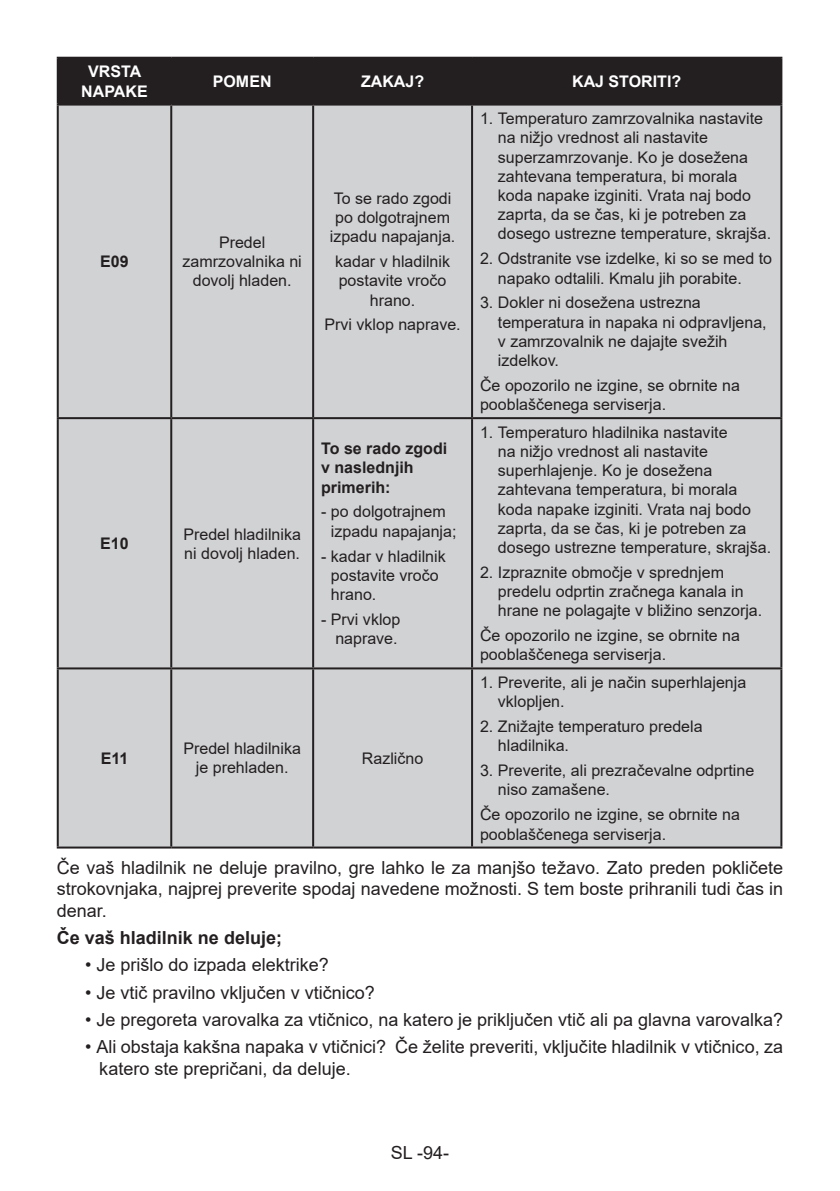
<style>
.page{position:relative;width:840px;height:1191px;background:#fff}
.page>*{position:absolute;margin:0;border:0;box-sizing:border-box;transform-origin:0 0}
.Madde_noktali{font:18px/21.6px "Arial";color:#231f20}
.paragraf_yazi{font:18px/21.6px "Arial";color:#231f20;text-align:justify}
.Paragraf_baslik{font:700 18px "Arial";color:#231f20}
.Tablo_madde_rakamli{font:16px/19.2px "Arial";color:#231f20}
.Tablo_yazi{font:16px/19.2px "Arial";color:#231f20;text-align:center}
.Tablo_madde_tireli{font:16px/19.2px "Arial";color:#231f20}
.Tablo_yazi-2{font:700 16px/19.2px "Arial";color:#231f20}
.Tablo_yazi-3{font:700 16px/19.2px "Arial";color:#fff;text-align:center}
</style>
<div class="page">
<div style="left:59px;top:59px;width:721px;height:45px;background:#231f20"></div>
<div style="left:59px;top:106px;width:721px;height:740px;background:#d1d2d4"></div>
<hr style="left:57px;top:57px;width:114px;height:2px;background:#231f20">
<hr style="left:57px;top:59px;width:2px;height:45px;background:#231f20">
<hr style="left:171px;top:57px;width:142px;height:2px;background:#231f20">
<hr style="left:170px;top:59px;width:2px;height:45px;background:#231f20">
<hr style="left:313px;top:57px;width:159px;height:2px;background:#231f20">
<hr style="left:312px;top:59px;width:2px;height:45px;background:#231f20">
<hr style="left:472px;top:57px;width:310px;height:2px;background:#231f20">
<hr style="left:471px;top:59px;width:2px;height:45px;background:#231f20">
<hr style="left:780px;top:59px;width:2px;height:45px;background:#231f20">
<hr style="left:57px;top:104px;width:114px;height:2px;background:#231f20">
<hr style="left:57px;top:106px;width:2px;height:311px;background:#231f20">
<hr style="left:171px;top:104px;width:142px;height:2px;background:#231f20">
<hr style="left:170px;top:106px;width:2px;height:311px;background:#231f20">
<hr style="left:313px;top:104px;width:159px;height:2px;background:#231f20">
<hr style="left:312px;top:106px;width:2px;height:311px;background:#231f20">
<hr style="left:472px;top:104px;width:310px;height:2px;background:#231f20">
<hr style="left:471px;top:106px;width:2px;height:311px;background:#231f20">
<hr style="left:780px;top:106px;width:2px;height:311px;background:#231f20">
<hr style="left:57px;top:417px;width:114px;height:2px;background:#231f20">
<hr style="left:57px;top:419px;width:2px;height:248px;background:#231f20">
<hr style="left:171px;top:417px;width:142px;height:2px;background:#231f20">
<hr style="left:170px;top:419px;width:2px;height:248px;background:#231f20">
<hr style="left:313px;top:417px;width:159px;height:2px;background:#231f20">
<hr style="left:312px;top:419px;width:2px;height:248px;background:#231f20">
<hr style="left:472px;top:417px;width:310px;height:2px;background:#231f20">
<hr style="left:471px;top:419px;width:2px;height:248px;background:#231f20">
<hr style="left:780px;top:419px;width:2px;height:248px;background:#231f20">
<hr style="left:57px;top:667px;width:114px;height:2px;background:#231f20">
<hr style="left:57px;top:669px;width:2px;height:177px;background:#231f20">
<hr style="left:171px;top:667px;width:142px;height:2px;background:#231f20">
<hr style="left:170px;top:669px;width:2px;height:177px;background:#231f20">
<hr style="left:313px;top:667px;width:159px;height:2px;background:#231f20">
<hr style="left:312px;top:669px;width:2px;height:177px;background:#231f20">
<hr style="left:472px;top:667px;width:310px;height:2px;background:#231f20">
<hr style="left:471px;top:669px;width:2px;height:177px;background:#231f20">
<hr style="left:780px;top:669px;width:2px;height:177px;background:#231f20">
<hr style="left:57px;top:846px;width:114px;height:2px;background:#231f20">
<hr style="left:171px;top:846px;width:142px;height:2px;background:#231f20">
<hr style="left:313px;top:846px;width:159px;height:2px;background:#231f20">
<hr style="left:472px;top:846px;width:310px;height:2px;background:#231f20">
<p class="Tablo_yazi-3" style="left:81px;top:62px;width:68px">VRSTA<br>NAPAKE</p>
<p class="Tablo_yazi-3" style="left:213px;top:72px;width:60px">POMEN</p>
<p class="Tablo_yazi-3" style="left:361px;top:72px;width:65px">ZAKAJ?</p>
<p class="Tablo_yazi-3" style="left:572px;top:72px;width:111px">KAJ STORITI?</p>
<p class="Tablo_yazi-2" style="left:100px;top:252px;width:30px">E09</p>
<p class="Tablo_yazi" style="left:182px;top:233px;width:121px">Predel zamrzovalnika ni dovolj hladen.</p>
<p class="Tablo_yazi" style="left:329px;top:189px;width:127px">To se rado zgodi po dolgotrajnem izpadu napajanja.</p>
<p class="Tablo_yazi" style="left:335px;top:252px;width:116px">kadar v hladilnik postavite vročo hrano.</p>
<p class="Tablo_yazi" style="left:324px;top:315px;width:138px">Prvi vklop naprave.</p>
<p class="Tablo_yazi-2" style="left:100px;top:534px;width:30px">E10</p>
<p class="Tablo_yazi" style="left:183px;top:524px;width:119px;text-align:left">Predel hladilnika ni dovolj hladen.</p>
<p class="Tablo_yazi-2" style="left:321px;top:439px;width:127px">To se rado zgodi v naslednjih primerih:</p>
<p class="Tablo_madde_tireli" style="left:331px;top:502px;width:127px;text-indent:-10px">- po dolgotrajnem izpadu napajanja;</p>
<p class="Tablo_madde_tireli" style="left:331px;top:546px;width:116px;text-indent:-10px">- kadar v hladilnik postavite vročo hrano.</p>
<p class="Tablo_madde_tireli" style="left:321px;top:609px;width:81px;text-align:right">- Prvi vklop naprave.</p>
<p class="Tablo_madde_rakamli" style="left:497px;top:109px;width:275px;text-indent:-18px">1. Temperaturo zamrzovalnika nastavite na nižjo vrednost ali nastavite superzamrzovanje. Ko je dosežena zahtevana temperatura, bi morala koda napake izginiti. Vrata naj bodo zaprta, da se čas, ki je potreben za dosego ustrezne temperature, skrajša.</p>
<p class="Tablo_madde_rakamli" style="left:497px;top:249px;width:275px;text-indent:-18px">2. Odstranite vse izdelke, ki so se med to napako odtalili. Kmalu jih porabite.</p>
<p class="Tablo_madde_rakamli" style="left:497px;top:293px;width:270px;text-indent:-18px">3. Dokler ni dosežena ustrezna temperatura in napaka ni odpravljena, v zamrzovalnik ne dajajte svežih izdelkov.</p>
<p class="Tablo_yazi" style="left:480px;top:375px;width:261px;text-align:left">Če opozorilo ne izgine, se obrnite na pooblaščenega serviserja.</p>
<p class="Tablo_madde_rakamli" style="left:497px;top:422px;width:275px;text-indent:-18px">1. Temperaturo hladilnika nastavite<br>na nižjo vrednost ali nastavite superhlajenje. Ko je dosežena zahtevana temperatura, bi morala koda napake izginiti. Vrata naj bodo zaprta, da se čas, ki je potreben za dosego ustrezne temperature, skrajša.</p>
<p class="Tablo_madde_rakamli" style="left:497px;top:562px;width:266px;text-indent:-18px">2. Izpraznite območje v sprednjem predelu odprtin zračnega kanala in hrane ne polagajte v bližino senzorja.</p>
<p class="Tablo_yazi" style="left:480px;top:626px;width:261px;text-align:left">Če opozorilo ne izgine, se obrnite na pooblaščenega serviserja.</p>
<p class="Tablo_madde_rakamli" style="left:497px;top:673px;width:250px;text-indent:-18px">1. Preverite, ali je način superhlajenja vklopljen.</p>
<p class="Tablo_madde_rakamli" style="left:497px;top:717px;width:206px;text-indent:-18px">2. Znižajte temperaturo predela hladilnika.</p>
<p class="Tablo_madde_rakamli" style="left:497px;top:761px;width:258px;text-indent:-18px">3. Preverite, ali prezračevalne odprtine niso zamašene.</p>
<p class="Tablo_yazi" style="left:480px;top:805px;width:261px;text-align:left">Če opozorilo ne izgine, se obrnite na pooblaščenega serviserja.</p>
<p class="paragraf_yazi" style="left:57px;top:856px;width:727px">Če vaš hladilnik ne deluje pravilno, gre lahko le za manjšo težavo. Zato preden pokličete strokovnjaka, najprej preverite spodaj navedene možnosti. S tem boste prihranili tudi čas in denar.</p>
<p class="Paragraf_baslik" style="left:57px;top:925px;width:227px">Če vaš hladilnik ne deluje;</p>
<p class="Madde_noktali" style="left:85px;top:954px;width:245px">• Je prišlo do izpada elektrike?</p>
<p class="Madde_noktali" style="left:85px;top:981px;width:291px">• Je vtič pravilno vključen v vtičnico?</p>
<p class="Madde_noktali" style="left:85px;top:1008px;width:699px">• Je pregoreta varovalka za vtičnico, na katero je priključen vtič ali pa glavna varovalka?</p>
<p class="Madde_noktali" style="left:99px;top:1035px;width:685px;text-indent:-14px">• Ali obstaja kakšna napaka v vtičnici? Če želite preveriti, vključite hladilnik v vtičnico, za katero ste prepričani, da deluje.</p>
<p class="Tablo_yazi-2" style="left:101px;top:748px;width:29px">E11</p>
<p class="Tablo_yazi" style="left:183px;top:739px;width:119px">Predel hladilnika je prehladen.</p>
<p class="Tablo_yazi" style="left:362px;top:748px;width:63px">Različno</p>
<p class="paragraf_yazi" style="left:390px;top:1141px;width:60px">SL -94-</p>
</div>
